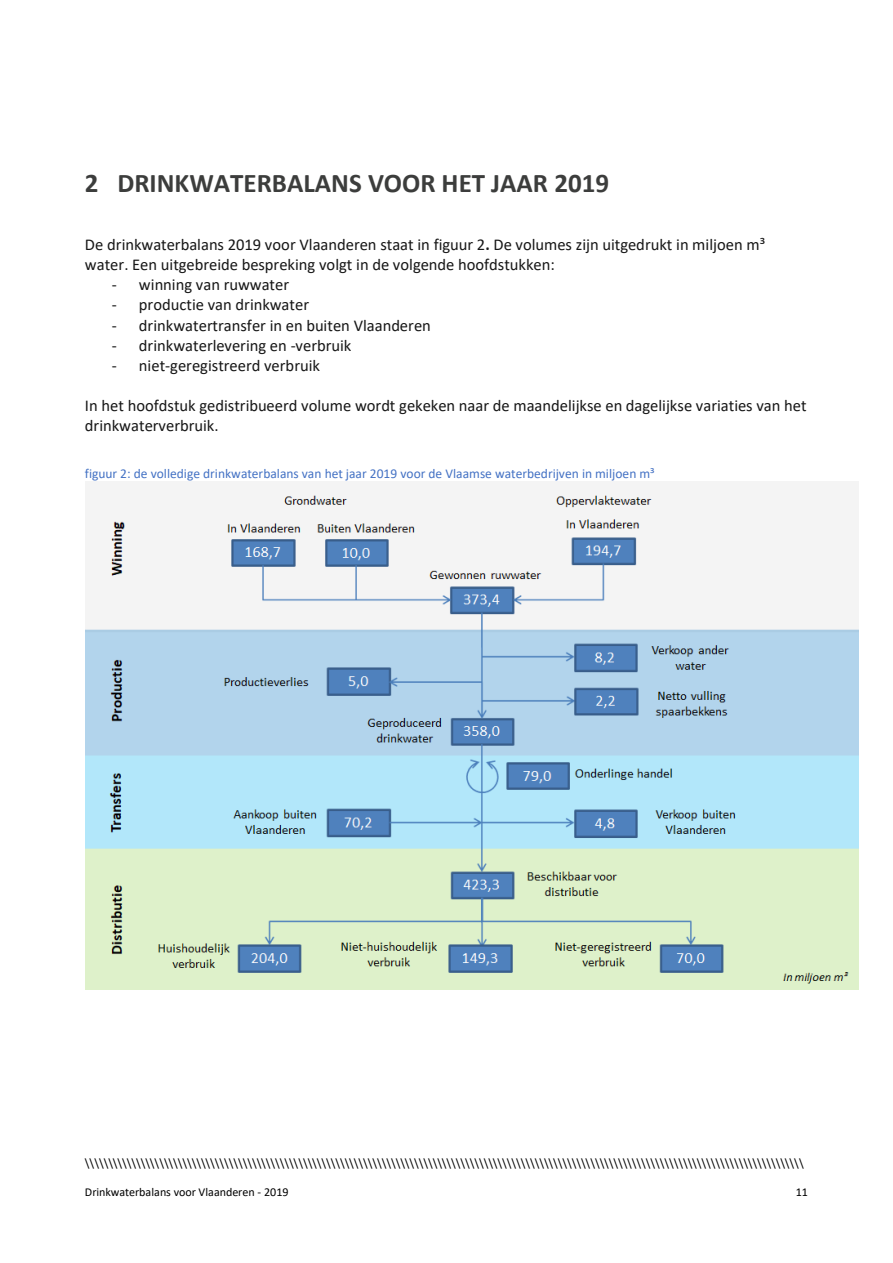
<style>
.page{position:relative;width:893px;height:1263px;background:#fff}
.page>*{position:absolute;margin:0;border:0;box-sizing:border-box;transform-origin:0 0}
.t1{font:700 27px "Calibri";color:#3c3d3c}
.t2{font:16.5px/20.1px "Calibri";color:#171717}
.t3{font:13.5px "Calibri";color:#4472c4}
.t4{font:12px "Calibri";letter-spacing:-.005em;color:#000}
.s1{font-weight:700}
</style>
<div class="page">
<img style="left:85px;top:481px;width:774px;height:509px">
<h1 class="t1" style="left:85px;top:171px;width:526px">2 DRINKWATERBALANS VOOR HET JAAR 2019</h1>
<p class="t2" style="left:85px;top:236px;width:682px">De drinkwaterbalans 2019 voor Vlaanderen staat in figuur 2<span class="s1">.</span> De volumes zijn uitgedrukt in miljoen m³ water. Een uitgebreide bespreking volgt in de volgende hoofdstukken:</p>
<p class="t2" style="left:112px;top:276px;width:179px">- winning van ruwwater</p>
<p class="t2" style="left:112px;top:296px;width:199px">- productie van drinkwater</p>
<p class="t2" style="left:112px;top:316px;width:320px">- drinkwatertransfer in en buiten Vlaanderen</p>
<p class="t2" style="left:112px;top:336px;width:241px">- drinkwaterlevering en -verbruik</p>
<p class="t2" style="left:112px;top:357px;width:210px">- niet-geregistreerd verbruik</p>
<p class="t2" style="left:85px;top:397px;width:723px">In het hoofdstuk gedistribueerd volume wordt gekeken naar de maandelijkse en dagelijkse variaties van het drinkwaterverbruik.</p>
<p class="t3" style="left:85px;top:468px;width:571px">figuur 2: de volledige drinkwaterbalans van het jaar 2019 voor de Vlaamse waterbedrijven in miljoen m³</p>
<p class="t4" style="left:85px;top:1158px;width:720px">\\\\\\\\\\\\\\\\\\\\\\\\\\\\\\\\\\\\\\\\\\\\\\\\\\\\\\\\\\\\\\\\\\\\\\\\\\\\\\\\\\\\\\\\\\\\\\\\\\\\\\\\\\\\\\\\\\\\\\\\\\\\\\\\\\\\\\\\\\\\\\\\\\\\\\\\\\\</p>
<p class="t4" style="left:85px;top:1187px;width:205px">Drinkwaterbalans voor Vlaanderen - 2019</p>
<p class="t4" style="left:796px;top:1187px;width:14px">11</p>
</div>
